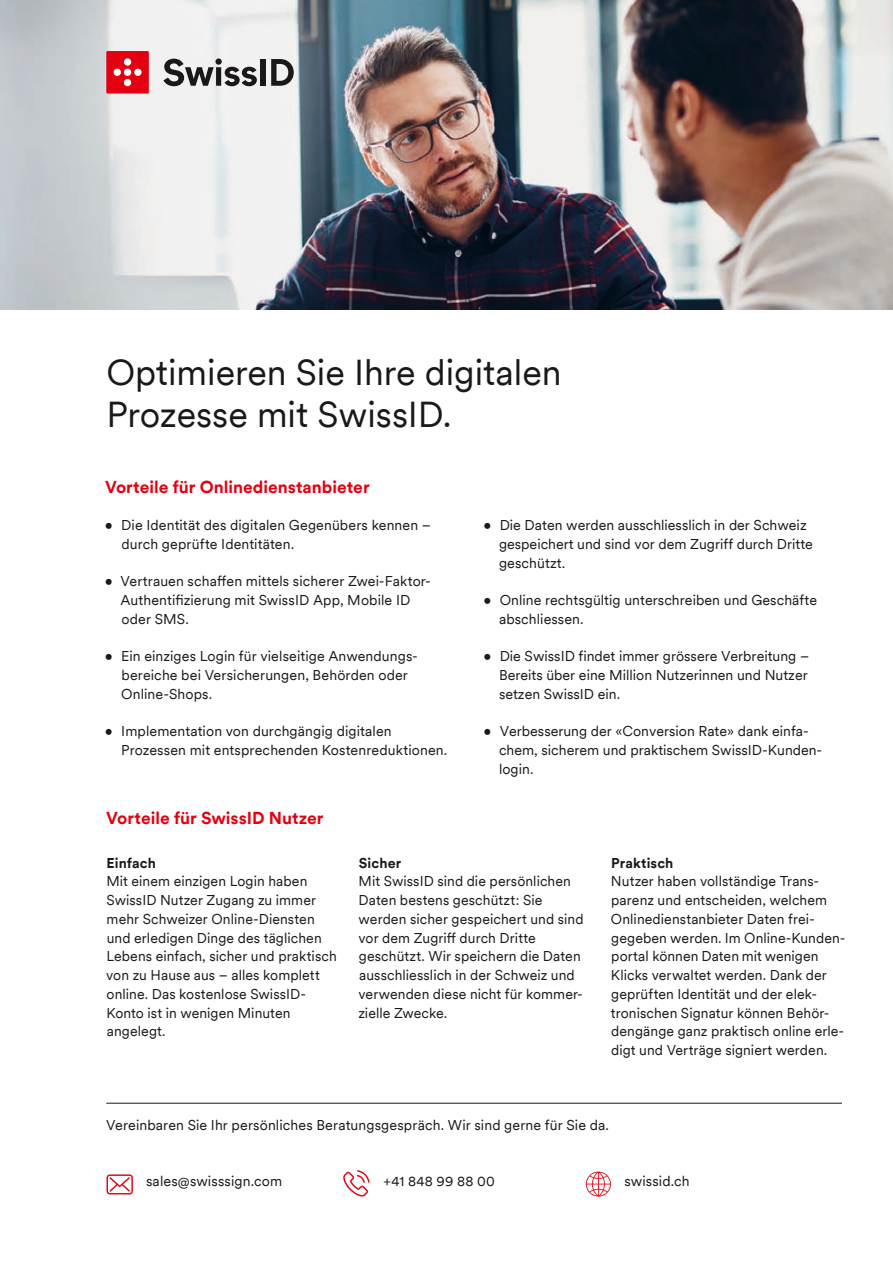
<style>
.page{position:relative;width:893px;height:1263px;background:#fff}
.page>*{position:absolute;margin:0;border:0;box-sizing:border-box;transform-origin:0 0}
.t1{font:36px/42px "Swiss Sign Circular";color:#1b1819}
.t2{font:700 17.25px "Swiss Sign Circular";color:#e30011}
.t3{font:14.25px/18.8px "Swiss Sign Circular";letter-spacing:.005em;color:#1b1819}
.t4{font:700 14.25px "Swiss Sign Circular";letter-spacing:.005em;color:#1b1819}
</style>
<div class="page">
<img style="left:0;top:0;width:893px;height:309px">
<div style="left:106px;top:51px;width:43px;height:43px;background:#e30011"></div>
<svg style="left:158px;top:58px;width:136px;height:28px"></svg>
<div style="left:114px;top:69px;width:7px;height:7px;background:#fff;border-radius:50%"></div>
<div style="left:124px;top:69px;width:7px;height:7px;background:#fff;border-radius:50%"></div>
<div style="left:124px;top:58px;width:7px;height:8px;background:#fff;border-radius:50%"></div>
<div style="left:124px;top:79px;width:7px;height:7px;background:#fff;border-radius:50%"></div>
<div style="left:134px;top:69px;width:8px;height:7px;background:#fff;border-radius:50%"></div>
<svg style="left:343px;top:1170px;width:27px;height:26px"></svg>
<svg style="left:107px;top:1174px;width:26px;height:20px"></svg>
<hr style="left:106px;top:1103px;width:736px;height:1px;background:#1b1819">
<svg style="left:586px;top:1171px;width:25px;height:25px"></svg>
<h1 class="t1" style="left:106px;top:350px;width:457px">Optimieren Sie Ihre digitalen<br>Prozesse mit SwissID.</h1>
<p class="t2" style="left:105px;top:475px;width:266px">Vorteile für Onlinedienstanbieter</p>
<p class="t3" style="left:121px;top:515px;width:311px;text-indent:-17px">• Die Identität des digitalen Gegenübers kennen – durch geprüfte Identitäten.</p>
<p class="t3" style="left:121px;top:571px;width:312px;text-indent:-16px">• Vertrauen schaffen mittels sicherer Zwei-Faktor-<br>Authentifizierung mit SwissID App, Mobile ID oder SMS.</p>
<p class="t3" style="left:121px;top:646px;width:298px;text-indent:-16px">• Ein einziges Login für vielseitige Anwendungs&shy;bereiche bei Versicherungen, Behörden oder<br>Online-Shops.</p>
<p class="t3" style="left:121px;top:721px;width:328px;text-indent:-16px">• Implementation von durchgängig digitalen<br>Prozessen mit entsprechenden Kostenreduktionen.</p>
<p class="t3" style="left:499px;top:515px;width:315px;text-indent:-16px">• Die Daten werden ausschliesslich in der Schweiz gespeichert und sind vor dem Zugriff durch Dritte geschützt.</p>
<p class="t3" style="left:499px;top:590px;width:319px;text-indent:-16px">• Online rechtsgültig unterschreiben und Geschäfte abschliessen.</p>
<p class="t3" style="left:499px;top:646px;width:312px;text-align:justify;text-indent:-16px">• Die SwissID findet immer grössere Verbreitung – Bereits über eine Million Nutzerinnen und Nutzer setzen SwissID ein.</p>
<p class="t3" style="left:499px;top:721px;width:325px;text-indent:-16px">• Verbesserung der «Conversion Rate» dank einfa&shy;chem, sicherem und praktischem SwissID-Kunden&shy;login.</p>
<p class="t2" style="left:106px;top:806px;width:219px">Vorteile für SwissID Nutzer</p>
<p class="t4" style="left:107px;top:853px;width:51px">Einfach</p>
<p class="t3" style="left:106px;top:871px;width:232px">Mit einem einzigen Login haben<br>SwissID Nutzer Zugang zu immer mehr Schweizer Online-Diensten und erledigen Dinge des täglichen<br>Lebens einfach, sicher und praktisch von zu Hause aus – alles komplett online. Das kostenlose SwissID-<br>Konto ist in wenigen Minuten angelegt.</p>
<p class="t4" style="left:359px;top:853px;width:44px">Sicher</p>
<p class="t3" style="left:358px;top:871px;width:227px">Mit SwissID sind die persönlichen<br>Daten bestens geschützt: Sie werden sicher gespeichert und sind vor dem Zugriff durch Dritte geschützt. Wir speichern die Daten ausschliesslich in der Schweiz und verwenden diese nicht für kommer&shy;zielle Zwecke.</p>
<p class="t4" style="left:611px;top:853px;width:64px">Praktisch</p>
<p class="t3" style="left:611px;top:871px;width:236px">Nutzer haben vollständige Trans&shy;parenz und entscheiden, welchem Onlinedienstanbieter Daten frei&shy;gegeben werden. Im Online-Kunden&shy;portal können Daten mit wenigen Klicks verwaltet werden. Dank der geprüften Identität und der elek&shy;tronischen Signatur können Behör&shy;dengänge ganz praktisch online erle&shy;digt und Verträge signiert werden.</p>
<p class="t3" style="left:106px;top:1115px;width:504px">Vereinbaren Sie Ihr persönliches Beratungsgespräch. Wir sind gerne für Sie da.</p>
<p class="t3" style="left:146px;top:1171px;width:138px">sales@swisssign.com</p>
<p class="t3" style="left:383px;top:1171px;width:113px">+41 848 99 88 00</p>
<p class="t3" style="left:624px;top:1171px;width:67px">swissid.ch</p>
</div>
